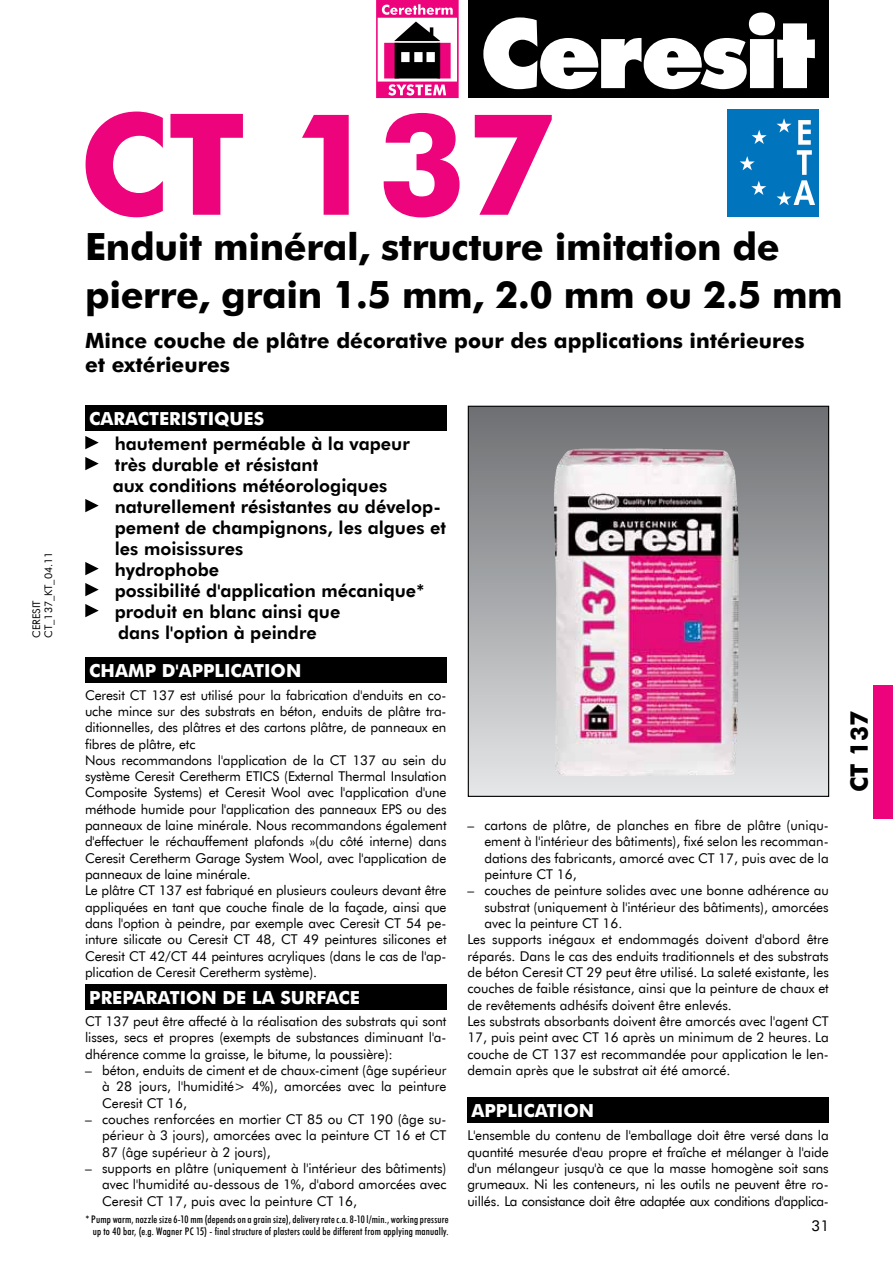
<style>
.page{position:relative;width:893px;height:1263px;background:#fff}
.page>*{position:absolute;margin:0;border:0;box-sizing:border-box;transform-origin:0 0}
.t1{font:700 141px "Futura EU";color:#ed037c}
.t2{font:700 37.5px/48px "Futura EU";letter-spacing:-.01em;color:#000}
.t3{font:700 24px "Futura EU";color:#000}
.t4{font:700 21px/24px "Futura EU";color:#000}
.t5{font:18px "Futura Hv EU";color:#000}
.t6{font:700 18px "Futura EU";color:#fff}
.t7{font:15px "Futura EU";color:#000}
.t8{font:13.5px/16.4px "Futura EU";letter-spacing:-.01em;color:#000;text-align:justify}
.t9{font:10.5px/12px "Futura Md Cn EU";letter-spacing:.015em;color:#000;text-align:right}
.t10{font:10.5px/12px "Futura EU";color:#000}
</style>
<div class="page">
<div style="left:468px;top:0;width:361px;height:98px;background:#000"></div>
<svg style="left:483px;top:13px;width:332px;height:76px"></svg>
<svg style="left:376px;top:0;width:83px;height:98px"></svg>
<div style="left:874px;top:685px;width:19px;height:134px;background:#ed037c"></div>
<svg style="left:470px;top:408px;width:357px;height:387px;background:#b39aa8"></svg>
<img style="left:554px;top:448px;width:82px;height:251px">
<div style="left:468px;top:406px;width:361px;height:391px;border:1px solid #000"></div>
<div style="left:85px;top:406px;width:361px;height:25px;background:#000"></div>
<svg style="left:85px;top:436px;width:14px;height:13px"></svg>
<svg style="left:85px;top:457px;width:14px;height:13px"></svg>
<svg style="left:85px;top:499px;width:14px;height:13px"></svg>
<svg style="left:85px;top:562px;width:14px;height:13px"></svg>
<svg style="left:85px;top:583px;width:14px;height:13px"></svg>
<svg style="left:85px;top:604px;width:14px;height:13px"></svg>
<div style="left:85px;top:658px;width:361px;height:25px;background:#000"></div>
<div style="left:85px;top:984px;width:361px;height:26px;background:#000"></div>
<div style="left:467px;top:1097px;width:362px;height:26px;background:#000"></div>
<div style="left:727px;top:110px;width:92px;height:107px;background:#0075be"></div>
<svg style="left:752px;top:130px;width:15px;height:14px"></svg>
<svg style="left:740px;top:156px;width:15px;height:14px"></svg>
<svg style="left:751px;top:181px;width:15px;height:14px"></svg>
<svg style="left:776px;top:118px;width:39px;height:87px"></svg>
<p class="t10" style="left:31px;top:638px;width:88px;rotate:-90deg">CERESIT<br>CT_137_KT_04.11</p>
<h1 class="t1" style="left:79px;top:77px;width:477px">CT 137</h1>
<h2 class="t2" style="left:85px;top:224px;width:759px">Enduit minéral, structure imitation de pierre, grain 1.5 mm, 2.0 mm ou 2.5 mm</h2>
<h3 class="t4" style="left:85px;top:329px;width:721px">Mince couche de plâtre décorative pour des applications intérieures et extérieures</h3>
<h3 class="t6" style="left:89px;top:408px;width:176px">CARACTERISTIQUES</h3>
<h3 class="t5" style="left:115px;top:432px;width:296px">hautement perméable à la vapeur</h3>
<h3 class="t5" style="left:115px;top:453px;width:205px">très durable et résistant</h3>
<h3 class="t5" style="left:113px;top:474px;width:276px">aux conditions météorologiques</h3>
<h3 class="t5" style="left:115px;top:495px;width:328px">naturellement résistantes au dévelop-</h3>
<h3 class="t5" style="left:115px;top:516px;width:333px">pement de champignons, les algues et</h3>
<h3 class="t5" style="left:115px;top:537px;width:130px">les moisissures</h3>
<h3 class="t5" style="left:115px;top:558px;width:106px">hydrophobe</h3>
<h3 class="t5" style="left:115px;top:579px;width:311px">possibilité d'application mécanique*</h3>
<h3 class="t5" style="left:115px;top:600px;width:227px">produit en blanc ainsi que</h3>
<h3 class="t5" style="left:118px;top:621px;width:200px">dans l'option à peindre</h3>
<h3 class="t6" style="left:89px;top:660px;width:214px">CHAMP D'APPLICATION</h3>
<p class="t8" style="left:85px;top:687px;width:363px;text-align:left">Ceresit CT 137 est utilisé pour la fabrication d'enduits en co&shy;uche mince sur des substrats en béton, enduits de plâtre tra&shy;ditionnelles, des plâtres et des cartons plâtre, de panneaux en fibres de plâtre, etc<br>Nous recommandons l'application de la CT 137 au sein du système Ceresit Ceretherm ETICS (External Thermal Insulation Composite Systems) et Ceresit Wool avec l'application d'une méthode humide pour l'application des panneaux EPS ou des panneaux de laine minérale. Nous recommandons également d'effectuer le réchauffement plafonds »(du côté interne) dans Ceresit Ceretherm Garage System Wool, avec l'application de panneaux de laine minérale.<br>Le plâtre CT 137 est fabriqué en plusieurs couleurs devant être appliquées en tant que couche finale de la façade, ainsi que dans l'option à peindre, par exemple avec Ceresit CT 54 pe&shy;inture silicate ou Ceresit CT 48, CT 49 peintures silicones et Ceresit CT 42/CT 44 peintures acryliques (dans le cas de l'ap&shy;plication de Ceresit Ceretherm système).</p>
<h3 class="t6" style="left:89px;top:986px;width:272px">PREPARATION DE LA SURFACE</h3>
<p class="t8" style="left:85px;top:1013px;width:363px">CT 137 peut être affecté à la réalisation des substrats qui sont lisses, secs et propres (exempts de substances diminuant l'a&shy;dhérence comme la graisse, le bitume, la poussière):</p>
<p class="t8" style="left:102px;top:1062px;width:346px;text-indent:-17px">– béton, enduits de ciment et de chaux-ciment (âge supérieur à 28 jours, l'humidité&gt; 4%), amorcées avec la peinture Ceresit CT 16,</p>
<p class="t8" style="left:102px;top:1111px;width:346px;text-indent:-17px">– couches renforcées en mortier CT 85 ou CT 190 (âge su&shy;périeur à 3 jours), amorcées avec la peinture CT 16 et CT 87 (âge supérieur à 2 jours),</p>
<p class="t8" style="left:102px;top:1160px;width:346px;text-indent:-17px">– supports en plâtre (uniquement à l'intérieur des bâtiments) avec l'humidité au-dessous de 1%, d'abord amorcées avec Ceresit CT 17, puis avec la peinture CT 16,</p>
<p class="t9" style="left:86px;top:1213px;width:365px">* Pump warm, nozzle size 6-10 mm (depends on a grain size), delivery rate c.a. 8-10 l/min., working pressure up to 40 bar, (e.g. Wagner PC 15) - final structure of plasters could be different from applying manually.</p>
<p class="t8" style="left:484px;top:817px;width:346px;text-indent:-17px">– cartons de plâtre, de planches en fibre de plâtre (uniqu&shy;ement à l'intérieur des bâtiments), fixé selon les recomman&shy;dations des fabricants, amorcé avec CT 17, puis avec de la peinture CT 16,</p>
<p class="t8" style="left:467px;top:883px;width:363px">– couches de peinture solides avec une bonne adhérence au</p>
<p class="t8" style="left:484px;top:899px;width:346px">substrat (uniquement à l'intérieur des bâtiments), amorcées</p>
<p class="t8" style="left:484px;top:915px;width:140px">avec la peinture CT 16.</p>
<p class="t8" style="left:467px;top:932px;width:363px">Les supports inégaux et endommagés doivent d'abord être</p>
<p class="t8" style="left:467px;top:948px;width:363px">réparés. Dans le cas des enduits traditionnels et des substrats</p>
<p class="t8" style="left:467px;top:964px;width:363px">de béton Ceresit CT 29 peut être utilisé. La saleté existante, les</p>
<p class="t8" style="left:467px;top:981px;width:363px">couches de faible résistance, ainsi que la peinture de chaux et</p>
<p class="t8" style="left:467px;top:997px;width:266px">de revêtements adhésifs doivent être enlevés.</p>
<p class="t8" style="left:467px;top:1013px;width:363px">Les substrats absorbants doivent être amorcés avec l'agent CT</p>
<p class="t8" style="left:467px;top:1030px;width:363px">17, puis peint avec CT 16 après un minimum de 2 heures. La</p>
<p class="t8" style="left:467px;top:1046px;width:363px">couche de CT 137 est recommandée pour application le len-</p>
<p class="t8" style="left:467px;top:1062px;width:265px">demain après que le substrat ait été amorcé.</p>
<h3 class="t6" style="left:472px;top:1099px;width:124px">APPLICATION</h3>
<p class="t8" style="left:467px;top:1128px;width:363px">L'ensemble du contenu de l'emballage doit être versé dans la quantité mesurée d'eau propre et fraîche et mélanger à l'aide d'un mélangeur jusqu'à ce que la masse homogène soit sans grumeaux. Ni les conteneurs, ni les outils ne peuvent être ro&shy;uillés. La consistance doit être adaptée aux conditions d'applica-</p>
<p class="t7" style="left:811px;top:1216px;width:19px">31</p>
<h3 class="t3" style="left:844px;top:792px;width:82px;rotate:-90deg">CT 137</h3>
</div>
